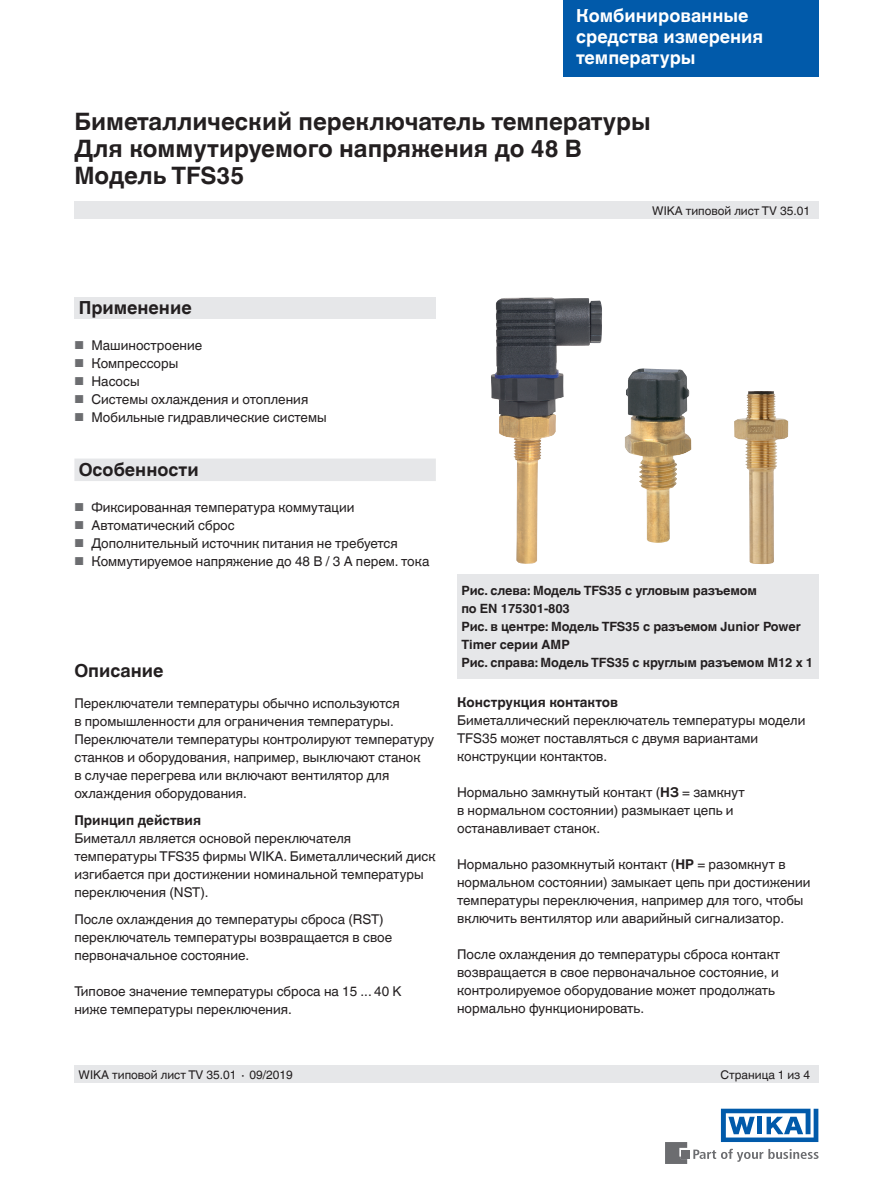
<style>
.page{position:relative;width:893px;height:1188px;background:#fff}
.page>*{position:absolute;margin:0;border:0;box-sizing:border-box;transform-origin:0 0}
.t1{font:700 24px/27px "Helvetica World";color:#231f20}
.t2{font:700 18px/21px "Helvetica World";color:#fff}
.t3{font:700 18px "Helvetica World";color:#231f20}
.t4{font:13.5px/18px "Helvetica World";color:#231f20}
.t5{font:700 13.5px "Helvetica World";color:#231f20}
.t6{font:700 12.75px/18px "Helvetica World";letter-spacing:-.01em;color:#231f20}
.t7{font:12px "Helvetica World";color:#231f20}
.s1{font-size:11.55px;color:#6c6d70}
.s2{font-weight:700}
</style>
<div class="page">
<div style="left:74px;top:297px;width:362px;height:22px;background:#e6e7e9"></div>
<div style="left:74px;top:202px;width:745px;height:17px;background:#e6e7e9"></div>
<div style="left:74px;top:1066px;width:745px;height:17px;background:#e6e7e9"></div>
<svg style="left:693px;top:1149px;width:126px;height:13px"></svg>
<div style="left:682px;top:1150px;width:8px;height:8px;background:#6c6d70"></div>
<svg style="left:665px;top:1142px;width:22px;height:22px"></svg>
<svg style="left:721px;top:1109px;width:97px;height:33px"></svg>
<div style="left:563px;top:0;width:256px;height:77px;background:#015aaa"></div>
<div style="left:74px;top:459px;width:362px;height:22px;background:#e6e7e9"></div>
<img style="left:625px;top:369px;width:66px;height:174px">
<img style="left:734px;top:391px;width:39px;height:173px">
<img style="left:491px;top:297px;width:111px;height:267px">
<div style="left:457px;top:574px;width:362px;height:105px;background:#e6e7e9"></div>
<h2 class="t2" style="left:576px;top:5px;width:189px">Комбинированные средства измерения температуры</h2>
<h1 class="t1" style="left:74px;top:108px;width:578px">Биметаллический переключатель температуры<br>Для коммутируемого напряжения до 48 В<br>Модель TFS35</h1>
<p class="t7" style="left:652px;top:204px;width:159px">WIKA типовой лист TV 35.01</p>
<h2 class="t3" style="left:79px;top:297px;width:114px">Применение</h2>
<p class="t4" style="left:74px;top:336px;width:129px"><span class="s1">■</span> Машиностроение</p>
<p class="t4" style="left:74px;top:354px;width:105px"><span class="s1">■</span> Компрессоры</p>
<p class="t4" style="left:74px;top:372px;width:67px"><span class="s1">■</span> Насосы</p>
<p class="t4" style="left:74px;top:390px;width:235px"><span class="s1">■</span> Системы охлаждения и отопления</p>
<p class="t4" style="left:74px;top:408px;width:254px"><span class="s1">■</span> Мобильные гидравлические системы</p>
<h2 class="t3" style="left:79px;top:459px;width:122px">Особенности</h2>
<p class="t4" style="left:74px;top:498px;width:282px"><span class="s1">■</span> Фиксированная температура коммутации</p>
<p class="t4" style="left:74px;top:516px;width:162px"><span class="s1">■</span> Автоматический сброс</p>
<p class="t4" style="left:74px;top:534px;width:325px"><span class="s1">■</span> Дополнительный источник питания не требуется</p>
<p class="t4" style="left:74px;top:552px;width:356px"><span class="s1">■</span> Коммутируемое напряжение до 48 В / 3 A перем. тока</p>
<h2 class="t3" style="left:74px;top:660px;width:91px">Описание</h2>
<p class="t4" style="left:74px;top:695px;width:361px">Переключатели температуры обычно используются<br>в промышленности для ограничения температуры.<br>Переключатели температуры контролируют температуру станков и оборудования, например, выключают станок<br>в случае перегрева или включают вентилятор для охлаждения оборудования.</p>
<p class="t5" style="left:74px;top:813px;width:128px">Принцип действия</p>
<p class="t4" style="left:74px;top:830px;width:363px">Биметалл является основой переключателя температуры TFS35 фирмы WIKA. Биметаллический диск изгибается при достижении номинальной температуры переключения (NST).</p>
<p class="t4" style="left:74px;top:911px;width:319px">После охлаждения до температуры сброса (RST) переключатель температуры возвращается в свое первоначальное состояние.</p>
<p class="t4" style="left:74px;top:983px;width:329px">Типовое значение температуры сброса на 15 ... 40 K ниже температуры переключения.</p>
<p class="t6" style="left:461px;top:582px;width:353px">Рис. слева: Модель TFS35 с угловым разъемом<br>по EN 175301-803<br>Рис. в центре: Модель TFS35 с разъемом Junior Power Timer серии AMP<br>Рис. справа: Модель TFS35 с круглым разъемом M12 x 1</p>
<p class="t5" style="left:457px;top:695px;width:162px">Конструкция контактов</p>
<p class="t4" style="left:457px;top:712px;width:350px">Биметаллический переключатель температуры модели<br>TFS35 может поставляться с двумя вариантами конструкции контактов.</p>
<p class="t4" style="left:457px;top:784px;width:289px">Нормально замкнутый контакт (<span class="s2">НЗ</span> = замкнут в нормальном состоянии) размыкает цепь и останавливает станок.</p>
<p class="t4" style="left:457px;top:856px;width:355px">Нормально разомкнутый контакт (<span class="s2">НР</span> = разомкнут в нормальном состоянии) замыкает цепь при достижении температуры переключения, например для того, чтобы включить вентилятор или аварийный сигнализатор.</p>
<p class="t4" style="left:457px;top:946px;width:325px">После охлаждения до температуры сброса контакт возвращается в свое первоначальное состояние, и контролируемое оборудование может продолжать нормально функционировать.</p>
<p class="t7" style="left:79px;top:1068px;width:216px">WIKA типовой лист TV 35.01 ∙ 09/2019</p>
<p class="t7" style="left:720px;top:1068px;width:91px">Страница 1 из 4</p>
</div>
